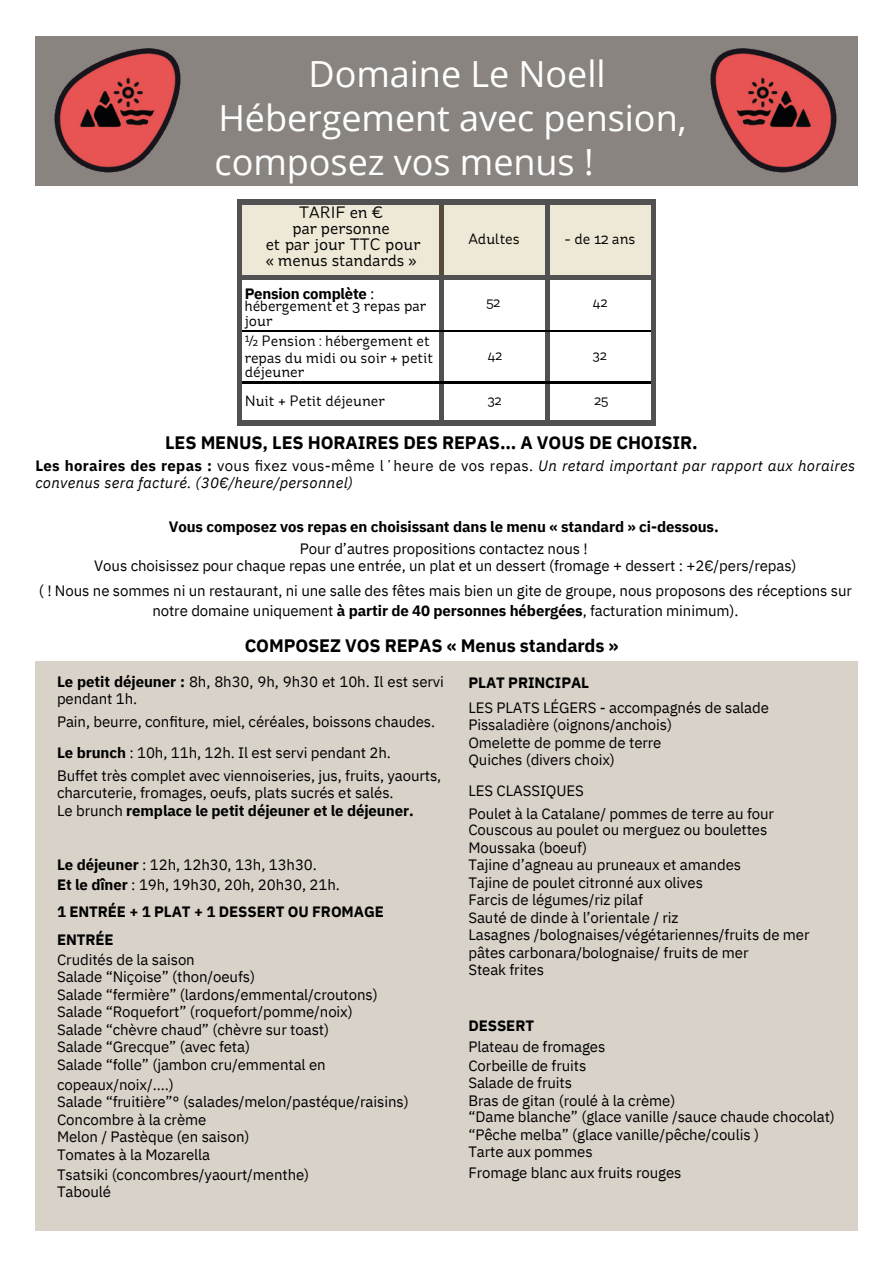
<style>
.page{position:relative;width:894px;height:1264px;background:#fff}
.page>*{position:absolute;margin:0;border:0;box-sizing:border-box;transform-origin:0 0}
.t1{font:36px/43.8px "Open Sans";color:#fff}
.t2{font:700 18px "IBM Plex Sans";letter-spacing:-.005em;color:#000}
.t3{font:16.5px/15.8px "St Ryde";color:#000;text-align:center}
.t4{font:15px/20.2px "IBM Plex Sans";letter-spacing:-.005em;color:#000}
.t5{font:700 15px "IBM Plex Sans";letter-spacing:-.005em;color:#000}
.t6{font:italic 15px/16.8px "IBM Plex Sans";letter-spacing:.02em;color:#000}
.t7{font:15px/14.7px "St Ryde";color:#000}
.t8{font:13.5px "St Ryde";color:#000}
.s1{font-weight:400}
.s2{font-weight:700;font-style:normal}
.s3{font-style:normal}
.s4{font-weight:700}
</style>
<div class="page">
<div style="left:35px;top:661px;width:822px;height:570px;background:#d8d2c8"></div>
<div style="left:36px;top:36px;width:822px;height:150px;background:#89847f"></div>
<div style="left:239px;top:202px;width:202px;height:75px;background:#ede9d6"></div>
<div style="left:441px;top:202px;width:106px;height:75px;background:#ede9d6"></div>
<div style="left:547px;top:202px;width:106px;height:75px;background:#ede9d6"></div>
<hr style="left:439px;top:200px;width:4px;height:77px;background:#594b3b">
<hr style="left:439px;top:277px;width:4px;height:148px;background:#515151">
<hr style="left:545px;top:200px;width:4px;height:225px;background:#515151">
<hr style="left:237px;top:330px;width:418px;height:1px;background:#000">
<hr style="left:237px;top:382px;width:418px;height:1px;background:#000">
<div style="left:237px;top:275px;width:418px;height:5px;background:#515151"></div>
<div style="left:237px;top:200px;width:5px;height:225px;background:#515151"></div>
<hr style="left:651px;top:200px;width:4px;height:225px;background:#515151">
<hr style="left:237px;top:200px;width:418px;height:4px;background:#515151">
<div style="left:237px;top:420px;width:418px;height:5px;background:#515151"></div>
<img style="left:54px;top:48px;width:126px;height:124px">
<img style="left:710px;top:48px;width:126px;height:124px">
<h1 class="t1" style="left:214px;top:51px;width:473px;text-indent:94px">Domaine Le Noell<br>Hébergement avec pension, composez vos menus !</h1>
<p class="t3" style="left:266px;top:206px;width:156px">TARIF en €<br>par personne<br>et par jour TTC pour</p>
<p class="t3" style="left:266px;top:254px;width:152px">« menus standards »</p>
<p class="t5" style="left:244px;top:283px;width:131px">Pension complète <span class="s1">:</span></p>
<p class="t7" style="left:244px;top:300px;width:183px">hébergement et 3 repas par jour</p>
<p class="t7" style="left:244px;top:335px;width:186px">½ Pension : hébergement et</p>
<p class="t7" style="left:244px;top:352px;width:190px">repas du midi ou soir + petit</p>
<p class="t7" style="left:244px;top:365px;width:61px">déjeuner</p>
<p class="t7" style="left:244px;top:395px;width:142px">Nuit + Petit déjeuner</p>
<p class="t7" style="left:468px;top:233px;width:53px">Adultes</p>
<p class="t7" style="left:564px;top:233px;width:72px">- de 12 ans</p>
<p class="t8" style="left:486px;top:298px;width:15px">52</p>
<p class="t8" style="left:593px;top:298px;width:16px">42</p>
<p class="t8" style="left:487px;top:350px;width:16px">42</p>
<p class="t8" style="left:593px;top:350px;width:15px">32</p>
<p class="t8" style="left:487px;top:395px;width:15px">32</p>
<p class="t8" style="left:594px;top:395px;width:15px">25</p>
<p class="t2" style="left:165px;top:431px;width:534px">LES MENUS, LES HORAIRES DES REPAS... A VOUS DE CHOISIR.</p>
<p class="t6" style="left:35px;top:457px;width:821px"><span class="s2">Les horaires des repas :</span> <span class="s3">vous fixez vous-même lʼheure de vos repas.</span> Un retard important par rapport aux horaires convenus sera facturé. (30€/heure/personnel)</p>
<p class="t5" style="left:169px;top:516px;width:551px">Vous composez vos repas en choisissant dans le menu « standard » ci-dessous.</p>
<p class="t4" style="left:300px;top:538px;width:289px">Pour d’autres propositions contactez nous !</p>
<p class="t4" style="left:94px;top:555px;width:703px">Vous choisissez pour chaque repas une entrée, un plat et un dessert (fromage + dessert : +2€/pers/repas)</p>
<p class="t4" style="left:39px;top:580px;width:814px;text-align:center">( ! Nous ne sommes ni un restaurant, ni une salle des fêtes mais bien un gite de groupe, nous proposons des réceptions sur notre domaine uniquement <span class="s4">à partir de 40 personnes hébergées</span>, facturation minimum).</p>
<p class="t2" style="left:244px;top:633px;width:375px">COMPOSEZ VOS REPAS « Menus standards »</p>
<p class="t4" style="left:57px;top:673px;width:388px;line-height:16.8px"><span class="s4">Le petit déjeuner :</span> 8h, 8h30, 9h, 9h30 et 10h. Il est servi pendant 1h.</p>
<p class="t4" style="left:57px;top:711px;width:379px">Pain, beurre, confiture, miel, céréales, boissons chaudes.</p>
<p class="t4" style="left:57px;top:742px;width:335px"><span class="s4">Le brunch</span> : 10h, 11h, 12h. Il est servi pendant 2h.</p>
<p class="t4" style="left:57px;top:765px;width:386px">Buffet très complet avec viennoiseries, jus, fruits, yaourts,</p>
<h3 class="t4" style="left:57px;top:781px;width:338px">charcuterie, fromages, oeufs, plats sucrés et salés.</h3>
<p class="t5" style="left:57px;top:800px;width:358px"><span class="s1">Le brunch</span> remplace le petit déjeuner et le déjeuner.</p>
<h4 class="t4" style="left:57px;top:853px;width:261px"><span class="s4">Le déjeuner</span> : 12h, 12h30, 13h, 13h30.</h4>
<p class="t4" style="left:57px;top:874px;width:284px"><span class="s4">Et le dîner</span> : 19h, 19h30, 20h, 20h30, 21h.</p>
<p class="t5" style="left:57px;top:901px;width:328px">1 ENTRÉE + 1 PLAT + 1 DESSERT OU FROMAGE</p>
<p class="t5" style="left:57px;top:929px;width:58px">ENTRÉE</p>
<p class="t4" style="left:57px;top:949px;width:139px">Crudités de la saison</p>
<p class="t4" style="left:57px;top:966px;width:199px">Salade “Niçoise” (thon/oeufs)</p>
<p class="t4" style="left:57px;top:984px;width:322px">Salade “fermière” (lardons/emmental/croutons)</p>
<p class="t4" style="left:57px;top:1001px;width:297px">Salade “Roquefort” (roquefort/pomme/noix)</p>
<p class="t4" style="left:57px;top:1019px;width:273px">Salade “chèvre chaud” (chèvre sur toast)</p>
<p class="t4" style="left:57px;top:1036px;width:194px">Salade “Grecque” (avec feta)</p>
<p class="t4" style="left:57px;top:1054px;width:270px">Salade “folle” (jambon cru/emmental en copeaux/noix/....)</p>
<p class="t4" style="left:57px;top:1091px;width:353px">Salade “fruitière”° (salades/melon/pastéque/raisins)</p>
<p class="t4" style="left:57px;top:1109px;width:151px">Concombre à la crème</p>
<p class="t4" style="left:57px;top:1126px;width:194px">Melon / Pastèque (en saison)</p>
<p class="t4" style="left:57px;top:1144px;width:155px">Tomates à la Mozarella</p>
<h2 class="t4" style="left:57px;top:1164px;width:254px">Tsatsiki (concombres/yaourt/menthe)</h2>
<p class="t4" style="left:57px;top:1181px;width:55px">Taboulé</p>
<p class="t5" style="left:468px;top:672px;width:122px">PLAT PRINCIPAL</p>
<p class="t4" style="left:468px;top:697px;width:302px">LES PLATS LÉGERS - accompagnés de salade</p>
<p class="t4" style="left:468px;top:714px;width:205px">Pissaladière (oignons/anchois)</p>
<p class="t4" style="left:468px;top:732px;width:195px">Omelette de pomme de terre</p>
<p class="t4" style="left:468px;top:748px;width:148px">Quiches (divers choix)</p>
<p class="t4" style="left:468px;top:780px;width:117px">LES CLASSIQUES</p>
<p class="t4" style="left:468px;top:802px;width:307px">Poulet à la Catalane/ pommes de terre au four</p>
<p class="t4" style="left:468px;top:819px;width:300px">Couscous au poulet ou merguez ou boulettes</p>
<p class="t4" style="left:468px;top:837px;width:120px">Moussaka (boeuf)</p>
<p class="t4" style="left:468px;top:854px;width:274px">Tajine d’agneau au pruneaux et amandes</p>
<p class="t4" style="left:468px;top:872px;width:236px">Tajine de poulet citronné aux olives</p>
<p class="t4" style="left:468px;top:889px;width:176px">Farcis de légumes/riz pilaf</p>
<p class="t4" style="left:468px;top:907px;width:211px">Sauté de dinde à l’orientale / riz</p>
<p class="t4" style="left:468px;top:924px;width:342px">Lasagnes /bolognaises/végétariennes/fruits de mer</p>
<p class="t4" style="left:468px;top:942px;width:281px">pâtes carbonara/bolognaise/ fruits de mer</p>
<p class="t4" style="left:468px;top:959px;width:77px">Steak frites</p>
<p class="t5" style="left:468px;top:1015px;width:67px">DESSERT</p>
<p class="t4" style="left:468px;top:1035px;width:138px">Plateau de fromages</p>
<p class="t4" style="left:468px;top:1054px;width:119px">Corbeille de fruits</p>
<p class="t4" style="left:468px;top:1071px;width:105px">Salade de fruits</p>
<p class="t4" style="left:468px;top:1089px;width:208px">Bras de gitan (roulé à la crème)</p>
<p class="t4" style="left:468px;top:1106px;width:368px">“Dame blanche” (glace vanille /sauce chaude chocolat)</p>
<p class="t4" style="left:468px;top:1124px;width:292px">“Pêche melba” (glace vanille/pêche/coulis )</p>
<p class="t4" style="left:468px;top:1141px;width:126px">Tarte aux pommes</p>
<p class="t4" style="left:468px;top:1161px;width:215px">Fromage blanc aux fruits rouges</p>
</div>
